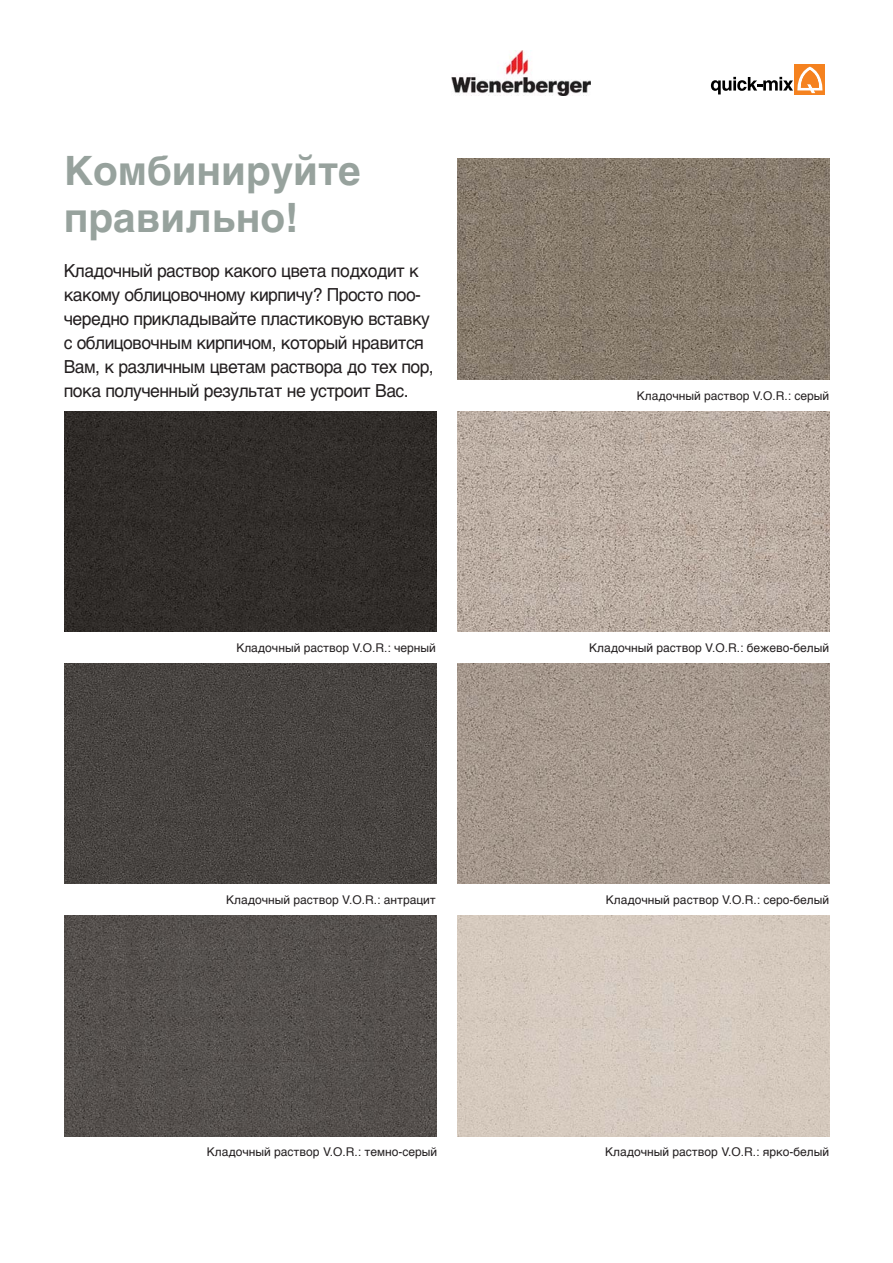
<style>
.page{position:relative;width:893px;height:1263px;background:#fff}
.page>*{position:absolute;margin:0;border:0;box-sizing:border-box;transform-origin:0 0}
.t1{font:700 40.5px/46.5px "Helvetica Cyr";color:#97a29d}
.t2{font:18px/24px "Helvetica Cyr Upright";letter-spacing:-.03em;color:#231f20}
.t3{font:12px "Helvetica";color:#231f20}
</style>
<div class="page">
<img style="left:457px;top:159px;width:372px;height:220px">
<img style="left:457px;top:915px;width:372px;height:221px">
<img style="left:457px;top:663px;width:372px;height:220px">
<img style="left:457px;top:411px;width:372px;height:220px">
<img style="left:64px;top:915px;width:372px;height:221px">
<img style="left:64px;top:663px;width:372px;height:220px">
<img style="left:64px;top:411px;width:372px;height:220px">
<div style="left:795px;top:65px;width:30px;height:30px;background:#f5821f"></div>
<svg style="left:711px;top:67px;width:112px;height:27px"></svg>
<img style="left:452px;top:50px;width:138px;height:45px">
<h1 class="t1" style="left:64px;top:152px;width:299px">Комбинируйте правильно!</h1>
<p class="t2" style="left:64px;top:261px;width:372px">Кладочный раствор какого цвета подходит к какому облицовочному кирпичу? Просто поо&shy;чередно прикладывайте пластиковую вставку с облицовочным кирпичом, который нравится Вам, к различным цветам раствора до тех пор, пока полученный результат не устроит Вас.</p>
<p class="t3" style="left:236px;top:642px;width:201px">Кладочный раствор V.O.R.: черный</p>
<p class="t3" style="left:226px;top:894px;width:211px">Кладочный раствор V.O.R.: антрацит</p>
<p class="t3" style="left:637px;top:390px;width:194px">Кладочный раствор V.O.R.: серый</p>
<p class="t3" style="left:589px;top:642px;width:241px">Кладочный раствор V.O.R.: бежево-белый</p>
<p class="t3" style="left:606px;top:894px;width:225px">Кладочный раствор V.O.R.: серо-белый</p>
<p class="t3" style="left:207px;top:1146px;width:232px">Кладочный раствор V.O.R.: темно-серый</p>
<p class="t3" style="left:605px;top:1146px;width:225px">Кладочный раствор V.O.R.: ярко-белый</p>
</div>
